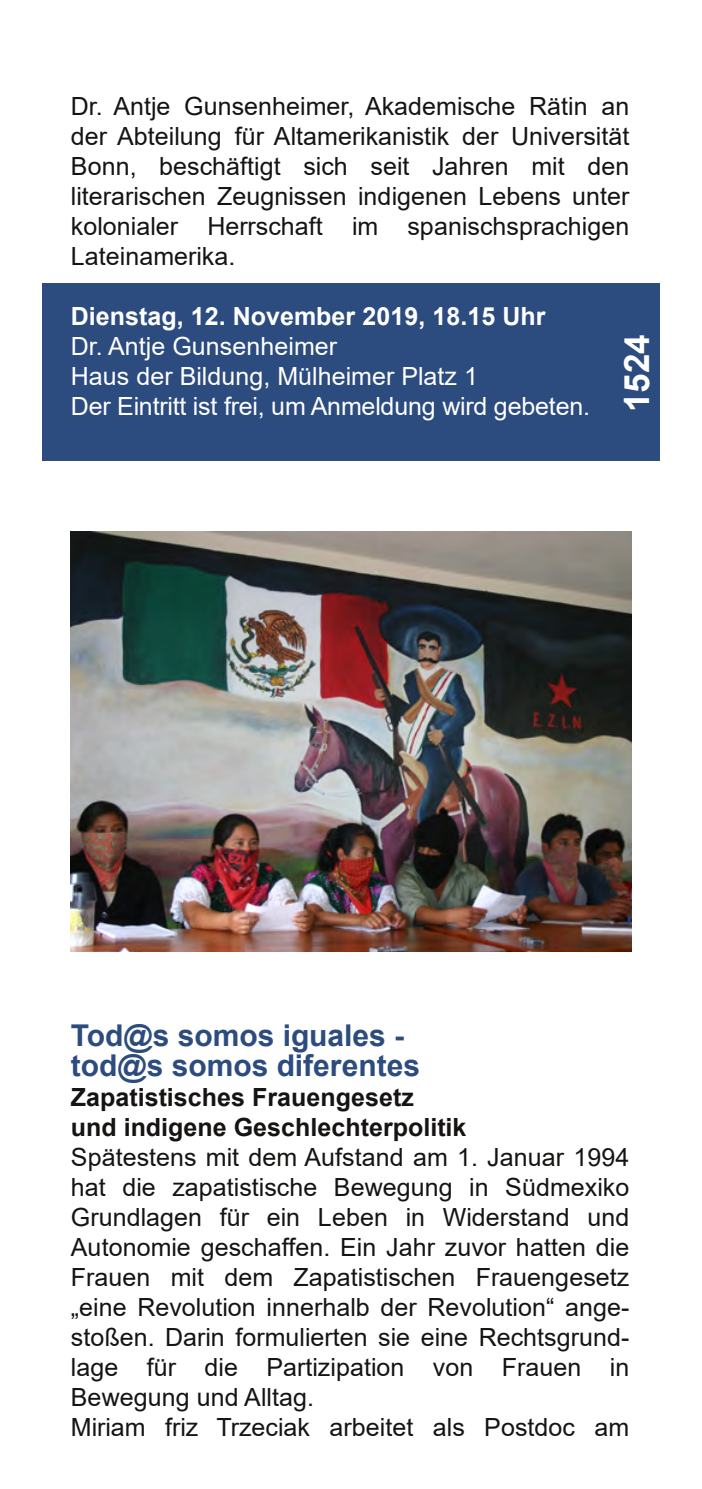
<style>
.page{position:relative;width:702px;height:1489px;background:#fff}
.page>*{position:absolute;margin:0;border:0;box-sizing:border-box;transform-origin:0 0}
.t1{font:700 35px "Arial";color:#fff}
.t2{font:700 30px/30px "Arial";color:#2c4c7f}
.t3{font:25px/30px "Arial";letter-spacing:.005em;color:#161413;text-align:justify}
.t4{font:25px/30px "Arial";color:#fff}
.t5{font:700 25px/30px "Arial";letter-spacing:.005em;color:#161413}
.t6{font:700 25px "Arial";letter-spacing:.005em;color:#fff}
</style>
<div class="page">
<div style="left:43px;top:283px;width:616px;height:178px;background:#2c4c7f"></div>
<img style="left:71px;top:531px;width:560px;height:420px">
<p class="t3" style="left:71px;top:91px;width:560px">Dr. Antje Gunsenheimer, Akademische Rätin an der Abteilung für Altamerikanistik der Universität Bonn, beschäftigt sich seit Jahren mit den literarischen Zeugnissen indigenen Lebens unter kolonialer Herrschaft im spanischsprachigen Lateinamerika.</p>
<p class="t6" style="left:71px;top:302px;width:476px">Dienstag, 12. November 2019, 18.15 Uhr</p>
<p class="t4" style="left:71px;top:331px;width:520px">Dr. Antje Gunsenheimer<br>Haus der Bildung, Mülheimer Platz 1<br>Der Eintritt ist frei, um Anmeldung wird gebeten.</p>
<h1 class="t1" style="left:617px;top:412px;width:79px;rotate:-90deg">1524</h1>
<p class="t2" style="left:71px;top:1020px;width:351px">Tod@s somos iguales - tod@s somos diferentes</p>
<p class="t5" style="left:71px;top:1081px;width:397px">Zapatistisches Frauengesetz<br>und indigene Geschlechterpolitik</p>
<p class="t3" style="left:71px;top:1141px;width:560px;text-align:left">Spätestens mit dem Aufstand am 1. Januar 1994 hat die zapatistische Bewegung in Südmexiko Grundlagen für ein Leben in Widerstand und Autonomie geschaffen. Ein Jahr zuvor hatten die Frauen mit dem Zapatistischen Frauengesetz „eine Revolution innerhalb der Revolution“ ange&shy;stoßen. Darin formulierten sie eine Rechtsgrund&shy;lage für die Partizipation von Frauen in Bewegung und Alltag.<br>Miriam friz Trzeciak arbeitet als Postdoc am</p>
</div>
